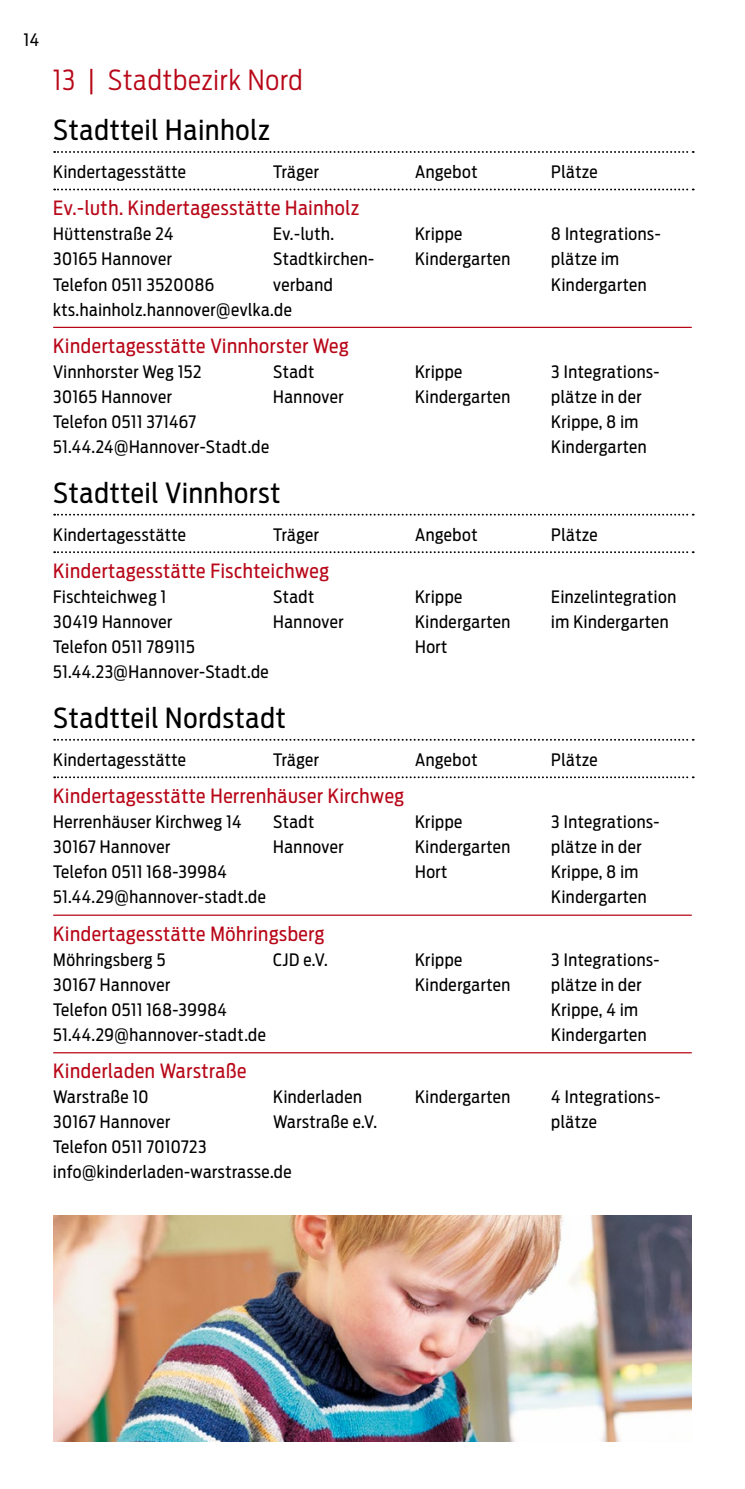
<style>
.page{position:relative;width:745px;height:1489px;background:#fff}
.page>*{position:absolute;margin:0;border:0;box-sizing:border-box;transform-origin:0 0}
.t1{font:27.5px "Antenna Cond";letter-spacing:.03em;color:#000}
.t2{font:300 27.5px "Antenna Cond";letter-spacing:.03em;color:#b80718}
.t3{font:19.5px "Antenna Cond";letter-spacing:.03em;color:#b80718}
.t4{font:17px/25px "Antenna Cond";letter-spacing:.03em;color:#000}
</style>
<div class="page">
<img style="left:53px;top:1215px;width:638px;height:225px">
<svg style="left:54px;top:151px;width:639px;height:2px"></svg>
<svg style="left:54px;top:188px;width:639px;height:2px"></svg>
<hr style="left:53px;top:327px;width:638px;height:1px;background:#b80718">
<svg style="left:54px;top:513px;width:639px;height:2px"></svg>
<svg style="left:54px;top:551px;width:639px;height:2px"></svg>
<svg style="left:54px;top:738px;width:639px;height:2px"></svg>
<svg style="left:54px;top:776px;width:639px;height:2px"></svg>
<hr style="left:53px;top:914px;width:638px;height:1px;background:#b80718">
<hr style="left:53px;top:1052px;width:638px;height:1px;background:#b80718">
<p class="t4" style="left:24px;top:27px;width:17px">14</p>
<h1 class="t2" style="left:53px;top:64px;width:251px">13 | Stadtbezirk Nord</h1>
<h1 class="t1" style="left:53px;top:114px;width:218px">Stadtteil Hainholz</h1>
<p class="t4" style="left:53px;top:159px;width:134px">Kindertagesstätte</p>
<p class="t4" style="left:273px;top:159px;width:47px">Träger</p>
<p class="t4" style="left:415px;top:159px;width:64px">Angebot</p>
<p class="t4" style="left:551px;top:159px;width:48px">Plätze</p>
<p class="t3" style="left:53px;top:197px;width:307px">Ev.-luth. Kindertagesstätte Hainholz</p>
<p class="t4" style="left:53px;top:222px;width:121px">Hüttenstraße 24</p>
<p class="t4" style="left:273px;top:222px;width:63px">Ev.-luth.</p>
<p class="t4" style="left:415px;top:222px;width:49px">Krippe</p>
<p class="t4" style="left:551px;top:222px;width:111px">8 Integrations-</p>
<p class="t4" style="left:53px;top:247px;width:120px">30165 Hannover</p>
<p class="t4" style="left:273px;top:247px;width:102px">Stadtkirchen-</p>
<p class="t4" style="left:415px;top:247px;width:97px">Kindergarten</p>
<p class="t4" style="left:551px;top:247px;width:69px">plätze im</p>
<p class="t4" style="left:53px;top:272px;width:162px">Telefon 0511 3520086</p>
<p class="t4" style="left:273px;top:272px;width:61px">verband</p>
<p class="t4" style="left:551px;top:272px;width:97px">Kindergarten</p>
<p class="t4" style="left:53px;top:297px;width:240px">kts.hainholz.hannover@evlka.de</p>
<p class="t3" style="left:53px;top:334px;width:297px">Kindertagesstätte Vinnhorster Weg</p>
<p class="t4" style="left:53px;top:359px;width:150px">Vinnhorster Weg 152</p>
<p class="t4" style="left:273px;top:359px;width:43px">Stadt</p>
<p class="t4" style="left:415px;top:359px;width:49px">Krippe</p>
<p class="t4" style="left:551px;top:359px;width:110px">3 Integrations-</p>
<p class="t4" style="left:53px;top:384px;width:120px">30165 Hannover</p>
<p class="t4" style="left:273px;top:384px;width:72px">Hannover</p>
<p class="t4" style="left:415px;top:384px;width:97px">Kindergarten</p>
<p class="t4" style="left:551px;top:384px;width:92px">plätze in der</p>
<p class="t4" style="left:53px;top:409px;width:144px">Telefon 0511 371467</p>
<p class="t4" style="left:551px;top:409px;width:88px">Krippe, 8 im</p>
<p class="t4" style="left:53px;top:434px;width:217px">51.44.24@Hannover-Stadt.de</p>
<p class="t4" style="left:551px;top:434px;width:97px">Kindergarten</p>
<h1 class="t1" style="left:53px;top:477px;width:229px">Stadtteil Vinnhorst</h1>
<p class="t4" style="left:53px;top:522px;width:134px">Kindertagesstätte</p>
<p class="t4" style="left:273px;top:522px;width:47px">Träger</p>
<p class="t4" style="left:415px;top:522px;width:64px">Angebot</p>
<p class="t4" style="left:551px;top:522px;width:48px">Plätze</p>
<p class="t3" style="left:53px;top:559px;width:277px">Kindertagesstätte Fischteichweg</p>
<p class="t4" style="left:53px;top:584px;width:114px">Fischteichweg 1</p>
<p class="t4" style="left:273px;top:584px;width:43px">Stadt</p>
<p class="t4" style="left:415px;top:584px;width:49px">Krippe</p>
<p class="t4" style="left:551px;top:584px;width:126px">Einzelintegration</p>
<p class="t4" style="left:53px;top:609px;width:121px">30419 Hannover</p>
<p class="t4" style="left:273px;top:609px;width:72px">Hannover</p>
<p class="t4" style="left:415px;top:609px;width:97px">Kindergarten</p>
<p class="t4" style="left:551px;top:609px;width:119px">im Kindergarten</p>
<p class="t4" style="left:53px;top:634px;width:143px">Telefon 0511 789115</p>
<p class="t4" style="left:415px;top:634px;width:34px">Hort</p>
<p class="t4" style="left:53px;top:659px;width:217px">51.44.23@Hannover-Stadt.de</p>
<h1 class="t1" style="left:53px;top:702px;width:234px">Stadtteil Nordstadt</h1>
<p class="t4" style="left:53px;top:747px;width:134px">Kindertagesstätte</p>
<p class="t4" style="left:273px;top:747px;width:47px">Träger</p>
<p class="t4" style="left:415px;top:747px;width:64px">Angebot</p>
<p class="t4" style="left:551px;top:747px;width:48px">Plätze</p>
<p class="t3" style="left:53px;top:784px;width:352px">Kindertagesstätte Herrenhäuser Kirchweg</p>
<p class="t4" style="left:53px;top:809px;width:189px">Herrenhäuser Kirchweg 14</p>
<p class="t4" style="left:273px;top:809px;width:43px">Stadt</p>
<p class="t4" style="left:415px;top:809px;width:49px">Krippe</p>
<p class="t4" style="left:551px;top:809px;width:110px">3 Integrations-</p>
<p class="t4" style="left:53px;top:834px;width:118px">30167 Hannover</p>
<p class="t4" style="left:273px;top:834px;width:72px">Hannover</p>
<p class="t4" style="left:415px;top:834px;width:97px">Kindergarten</p>
<p class="t4" style="left:551px;top:834px;width:92px">plätze in der</p>
<p class="t4" style="left:53px;top:859px;width:175px">Telefon 0511 168-39984</p>
<p class="t4" style="left:415px;top:859px;width:34px">Hort</p>
<p class="t4" style="left:551px;top:859px;width:88px">Krippe, 8 im</p>
<p class="t4" style="left:53px;top:884px;width:214px">51.44.29@hannover-stadt.de</p>
<p class="t4" style="left:551px;top:884px;width:97px">Kindergarten</p>
<p class="t3" style="left:53px;top:922px;width:272px">Kindertagesstätte Möhringsberg</p>
<p class="t4" style="left:53px;top:947px;width:114px">Möhringsberg 5</p>
<p class="t4" style="left:273px;top:947px;width:56px">CJD e.V.</p>
<p class="t4" style="left:415px;top:947px;width:49px">Krippe</p>
<p class="t4" style="left:551px;top:947px;width:110px">3 Integrations-</p>
<p class="t4" style="left:53px;top:972px;width:118px">30167 Hannover</p>
<p class="t4" style="left:415px;top:972px;width:97px">Kindergarten</p>
<p class="t4" style="left:551px;top:972px;width:92px">plätze in der</p>
<p class="t4" style="left:53px;top:997px;width:175px">Telefon 0511 168-39984</p>
<p class="t4" style="left:551px;top:997px;width:88px">Krippe, 4 im</p>
<p class="t4" style="left:53px;top:1022px;width:214px">51.44.29@hannover-stadt.de</p>
<p class="t4" style="left:551px;top:1022px;width:97px">Kindergarten</p>
<p class="t3" style="left:53px;top:1059px;width:194px">Kinderladen Warstraße</p>
<p class="t4" style="left:53px;top:1084px;width:97px">Warstraße 10</p>
<p class="t4" style="left:273px;top:1084px;width:90px">Kinderladen</p>
<p class="t4" style="left:415px;top:1084px;width:97px">Kindergarten</p>
<p class="t4" style="left:551px;top:1084px;width:111px">4 Integrations-</p>
<p class="t4" style="left:53px;top:1109px;width:118px">30167 Hannover</p>
<p class="t4" style="left:273px;top:1109px;width:105px">Warstraße e.V.</p>
<p class="t4" style="left:551px;top:1109px;width:47px">plätze</p>
<p class="t4" style="left:53px;top:1134px;width:240px">Telefon 0511 7010723 info@kinderladen-warstrasse.de</p>
</div>
